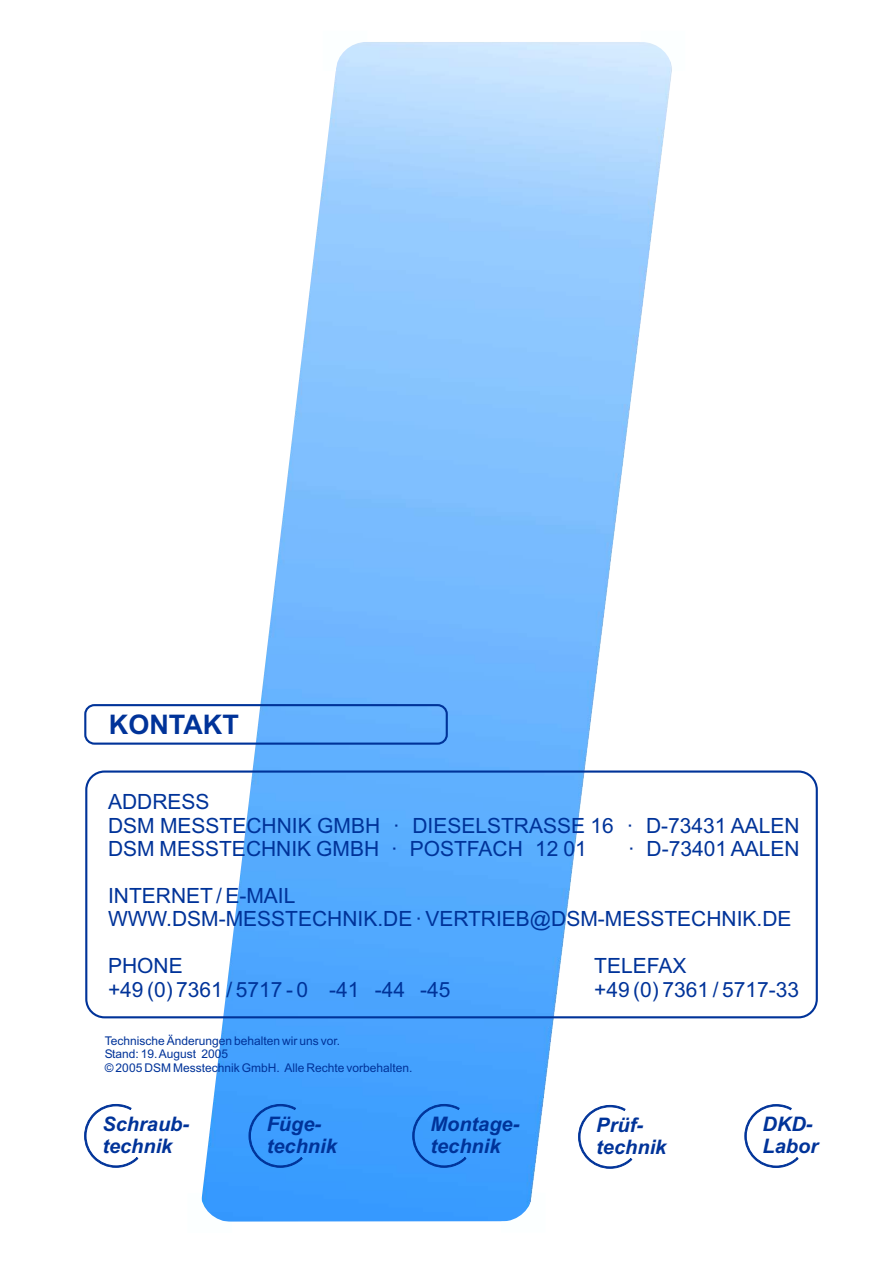
<style>
.page{position:relative;width:894px;height:1263px;background:#fff}
.page>*{position:absolute;margin:0;border:0;box-sizing:border-box;transform-origin:0 0}
.t1{font:700 27px "Arial";color:#039}
.t2{font:21px/23.4px "Arial";color:#039}
.t3{font:italic 700 20.1px/22.4px "Arial";color:#039}
.t4{font:12px/13.4px "Arial";color:#039}
</style>
<div class="page">
<img style="left:199px;top:42px;width:477px;height:1180px">
<svg style="left:323px;top:42px;width:44px;height:29px"></svg>
<svg style="left:199px;top:1193px;width:33px;height:29px"></svg>
<svg style="left:641px;top:42px;width:35px;height:29px"></svg>
<svg style="left:501px;top:1192px;width:45px;height:30px"></svg>
<svg style="left:412px;top:1104px;width:54px;height:64px;background:#3793f4"></svg>
<svg style="left:249px;top:1104px;width:53px;height:64px;background:#3692f4"></svg>
<svg style="left:84px;top:1104px;width:54px;height:64px"></svg>
<svg style="left:578px;top:1105px;width:54px;height:64px"></svg>
<svg style="left:745px;top:1104px;width:53px;height:64px"></svg>
<div style="left:85px;top:771px;width:733px;height:247px;border:2px solid #039;border-radius:18px"></div>
<div style="left:84px;top:704px;width:364px;height:41px;border:2px solid #039;border-radius:9px"></div>
<p class="t1" style="left:109px;top:715px;width:131px">KONTAKT</p>
<p class="t2" style="left:108px;top:792px;width:693px">ADDRESS<br>DSM MESSTECHNIK GMBH · DIESELSTRASSE 16 · D-73431 AALEN<br>DSM MESSTECHNIK GMBH · POSTFACH 12 01</p>
<p class="t2" style="left:628px;top:839px;width:173px">· D-73401 AALEN</p>
<p class="t2" style="left:108px;top:886px;width:685px">INTERNET / E-MAIL<br>WWW.DSM-MESSTECHNIK.DE · VERTRIEB@DSM-MESSTECHNIK.DE</p>
<p class="t2" style="left:108px;top:956px;width:76px">PHONE</p>
<p class="t2" style="left:594px;top:956px;width:94px">TELEFAX</p>
<p class="t2" style="left:108px;top:980px;width:344px">+49 (0) 7361 / 5717 - 0 -41 -44 -45</p>
<p class="t2" style="left:594px;top:980px;width:206px">+49 (0) 7361 / 5717-33</p>
<p class="t4" style="left:105px;top:1035px;width:309px">Technische Änderungen behalten wir uns vor.<br>Stand: 19. August 2005<br>© 2005 DSM Messtechnik GmbH. Alle Rechte vorbehalten.</p>
<p class="t3" style="left:102px;top:1114px;width:88px">Schraub&shy;technik</p>
<p class="t3" style="left:596px;top:1115px;width:72px">Prüf&shy;technik</p>
<p class="t3" style="left:763px;top:1114px;width:57px">DKD-<br>Labor</p>
<p class="t3" style="left:267px;top:1114px;width:72px">Füge&shy;technik</p>
<p class="t3" style="left:430px;top:1114px;width:91px">Montage&shy;technik</p>
</div>
